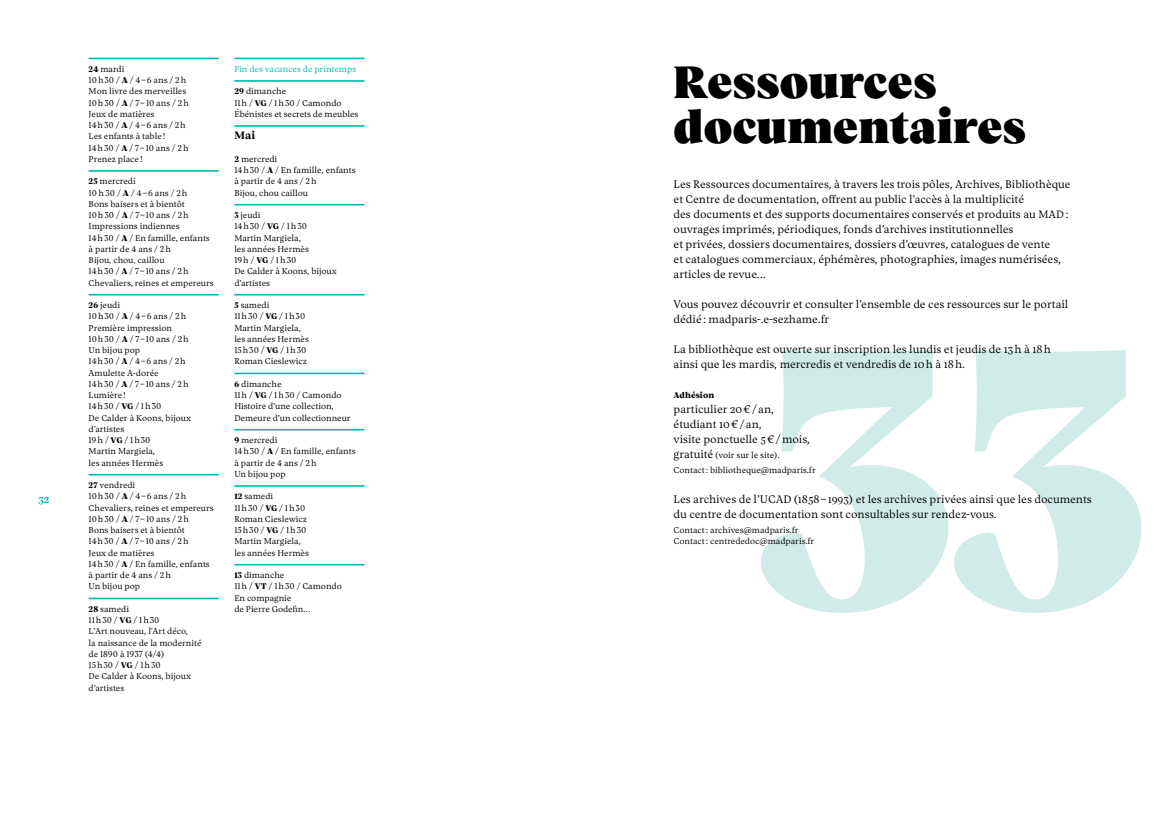
<style>
.page{position:relative;width:1170px;height:815px;background:#fff}
.page>*{position:absolute;margin:0;border:0;box-sizing:border-box;transform-origin:0 0}
.t1{font:46.25px/45px "Vesterbro Poster";letter-spacing:.015em;color:#000}
.t2{font:300 11.25px/15px "Vesterbro";letter-spacing:-.005em;color:#000}
.t3{font:500 11.25px "Vesterbro";color:#00bcac}
.t4{font:700 10.88px "Vesterbro";color:#000}
.t5{font:300 8.75px/11.2px "Vesterbro";letter-spacing:-.005em;color:#000}
.t6{font:300 8.75px "Vesterbro";letter-spacing:-.005em;color:#00bcac}
.t7{font:800 8.38px "Vesterbro";letter-spacing:.01em;color:#000}
.s1{font-weight:800;font-size:8.38px}
.s2{font-weight:800;font-size:8.12px}
.s3{font-size:8.5px}
.s4{font-size:11px}
.s5{font-size:11.25px}
</style>
<div class="page">
<svg style="left:761px;top:350px;width:380px;height:263px;fill:#d5eeea"></svg>
<hr style="left:89px;top:58px;width:130px;height:1px;background:#00bcac">
<hr style="left:89px;top:170px;width:130px;height:2px;background:#00bcac">
<hr style="left:89px;top:294px;width:130px;height:2px;background:#00bcac">
<hr style="left:89px;top:474px;width:130px;height:2px;background:#00bcac">
<hr style="left:89px;top:598px;width:130px;height:1px;background:#00bcac">
<hr style="left:234px;top:58px;width:130px;height:1px;background:#00bcac">
<hr style="left:234px;top:80px;width:130px;height:2px;background:#00bcac">
<hr style="left:234px;top:125px;width:130px;height:2px;background:#00bcac">
<hr style="left:234px;top:204px;width:130px;height:2px;background:#00bcac">
<hr style="left:234px;top:294px;width:130px;height:2px;background:#00bcac">
<hr style="left:234px;top:373px;width:130px;height:1px;background:#00bcac">
<hr style="left:234px;top:429px;width:130px;height:2px;background:#00bcac">
<hr style="left:234px;top:485px;width:130px;height:2px;background:#00bcac">
<hr style="left:234px;top:564px;width:130px;height:2px;background:#00bcac">
<p class="t3" style="left:38px;top:492px;width:13px">32</p>
<p class="t5" style="left:89px;top:63px;width:102px"><span class="s1">24</span> mardi<br>10h30 / <span class="s1">A</span> / 4–6 ans / 2h<br>Mon livre des merveilles<br>10h30 / <span class="s1">A</span> / 7–10 ans / 2h<br>Jeux de matières<br>14h30 / <span class="s1">A</span> / 4–6 ans / 2h<br>Les enfants à table!<br>14h30 / <span class="s1">A</span> / 7–10 ans / 2h<br>Prenez place!</p>
<p class="t5" style="left:89px;top:176px;width:127px"><span class="s1">25</span> mercredi<br>10h30 / <span class="s1">A</span> / 4–6 ans / 2h<br>Bons baisers et à bientôt<br>10h30 / <span class="s1">A</span> / 7–10 ans / 2h<br>Impressions indiennes<br>14h30 / <span class="s1">A</span> / En famille, enfants à partir de 4 ans / 2h<br>Bijou, chou, caillou<br>14h30 / <span class="s1">A</span> / 7–10 ans / 2h<br>Chevaliers, reines et empereurs</p>
<p class="t5" style="left:89px;top:299px;width:104px"><span class="s1">26</span> jeudi<br>10h30 / <span class="s1">A</span> / 4–6 ans / 2h<br>Première impression<br>10h30 / <span class="s1">A</span> / 7–10 ans / 2h<br>Un bijou pop<br>14h30 / <span class="s1">A</span> / 4–6 ans / 2h<br>Amulette A-dorée<br>14h30 / <span class="s1">A</span> / 7–10 ans / 2h<br>Lumière!<br>14h30 / <span class="s1">VG</span> / 1h30<br>De Calder à Koons, bijoux d’artistes<br>19h / <span class="s1">VG</span> / 1h30<br>Martin Margiela,<br>les années Hermès</p>
<p class="t5" style="left:89px;top:479px;width:127px"><span class="s1">27</span> vendredi<br>10h30 / <span class="s1">A</span> / 4–6 ans / 2h<br>Chevaliers, reines et empereurs<br>10h30 / <span class="s1">A</span> / 7–10 ans / 2h<br>Bons baisers et à bientôt<br>14h30 / <span class="s1">A</span> / 7–10 ans / 2h<br>Jeux de matières<br>14h30 / <span class="s1">A</span> / En famille, enfants à partir de 4 ans / 2h<br>Un bijou pop</p>
<p class="t5" style="left:89px;top:603px;width:114px"><span class="s1">28</span> samedi<br>11h30 / <span class="s1">VG</span> / 1h30<br>L’Art nouveau, l’Art déco,<br>la naissance de la modernité de 1890 à 1937 (4/4)<br>15h30 / <span class="s1">VG</span> / 1h30<br>De Calder à Koons, bijoux d’artistes</p>
<p class="t6" style="left:234px;top:63px;width:123px">Fin des vacances de printemps</p>
<p class="t5" style="left:234px;top:86px;width:125px"><span class="s1">29</span> dimanche<br>11h / <span class="s1">VG</span> / 1h30 / Camondo<br>Ébénistes et secrets de meubles</p>
<p class="t4" style="left:234px;top:128px;width:22px">Mai</p>
<p class="t5" style="left:234px;top:153px;width:123px"><span class="s1">2</span> mercredi<br>14h30 / <span class="s1">A</span> / En famille, enfants à partir de 4 ans / 2h<br>Bijou, chou caillou</p>
<p class="t5" style="left:234px;top:209px;width:104px"><span class="s1">3</span> jeudi<br>14h30 / <span class="s1">VG</span> / 1h30<br>Martin Margiela,<br>les années Hermès<br>19h / <span class="s1">VG</span> / 1h30<br>De Calder à Koons, bijoux d’artistes</p>
<p class="t5" style="left:234px;top:299px;width:76px"><span class="s1">5</span> samedi<br>11h30 / <span class="s1">VG</span> / 1h30<br>Martin Margiela, les années Hermès<br>15h30 / <span class="s1">VG</span> / 1h30<br>Roman Cieslewicz</p>
<p class="t5" style="left:234px;top:378px;width:118px"><span class="s1">6</span> dimanche<br>11h / <span class="s1">VG</span> / 1h30 / Camondo<br>Histoire d’une collection,<br>Demeure d’un collectionneur</p>
<p class="t5" style="left:234px;top:434px;width:123px"><span class="s1">9</span> mercredi<br>14h30 / <span class="s1">A</span> / En famille, enfants à partir de 4 ans / 2h<br>Un bijou pop</p>
<p class="t5" style="left:234px;top:491px;width:76px"><span class="s2">12</span> same<span class="s3">di<br></span>11h30 / <span class="s1">VG</span> / 1h30<br>Roman Cieslewicz<br>15h30 / <span class="s1">VG</span> / 1h30<br>Martin Margiela, les années Hermès</p>
<p class="t5" style="left:234px;top:569px;width:109px"><span class="s1">13</span> dimanche<br>11h / <span class="s1">VT</span> / 1h30 / Camondo<br>En compagnie<br>de Pierre Godefin…</p>
<h1 class="t1" style="left:673px;top:60px;width:354px">Ressources documentaires</h1>
<p class="t2" style="left:673px;top:177px;width:398px">Les Ressources documentaires, à travers les trois pôles, Archives, Bibliothèque et Centre de documentation, offrent au public l’accès à la multiplicité<br>des documents et des supports documentaires conservés et produits au <span class="s4">MAD</span>: ouvrages imprimés, périodiques, fonds d’archives institutionnelles<br>et privées, dossiers documentaires, dossiers d’œuvres, catalogues de vente<br>et catalogues commerciaux, éphémères, photographies, images numérisées, articles de revue…</p>
<p class="t2" style="left:673px;top:297px;width:396px">Vous pouvez découvrir et consulter l’ensemble de ces ressources sur le portail dédié: madparis-.e-sezhame.fr</p>
<p class="t2" style="left:673px;top:342px;width:379px">La bibliothèque est ouverte sur inscription les lundis et jeudis de 13h à 18h ainsi que les mardis, mercredis et vendredis de 10h à 18h.</p>
<p class="t7" style="left:673px;top:390px;width:42px">Adhésion</p>
<p class="t2" style="left:673px;top:402px;width:138px">particulier 20€/an, étudiant 10€/an,<br>visite ponctuelle 5€/mois,</p>
<p class="t5" style="left:673px;top:448px;width:144px;line-height:15px"><span class="s5">gratuité</span> (voir sur le site).<br>Contact: bibliotheque@madparis.fr</p>
<p class="t2" style="left:673px;top:492px;width:419px">Les archives de l’UCAD (1858–1993) et les archives privées ainsi que les documents du centre de documentation sont consultables sur rendez-vous.</p>
<p class="t5" style="left:673px;top:524px;width:142px">Contact: archives@madparis.fr<br>Contact: centrededoc@madparis.fr</p>
</div>
